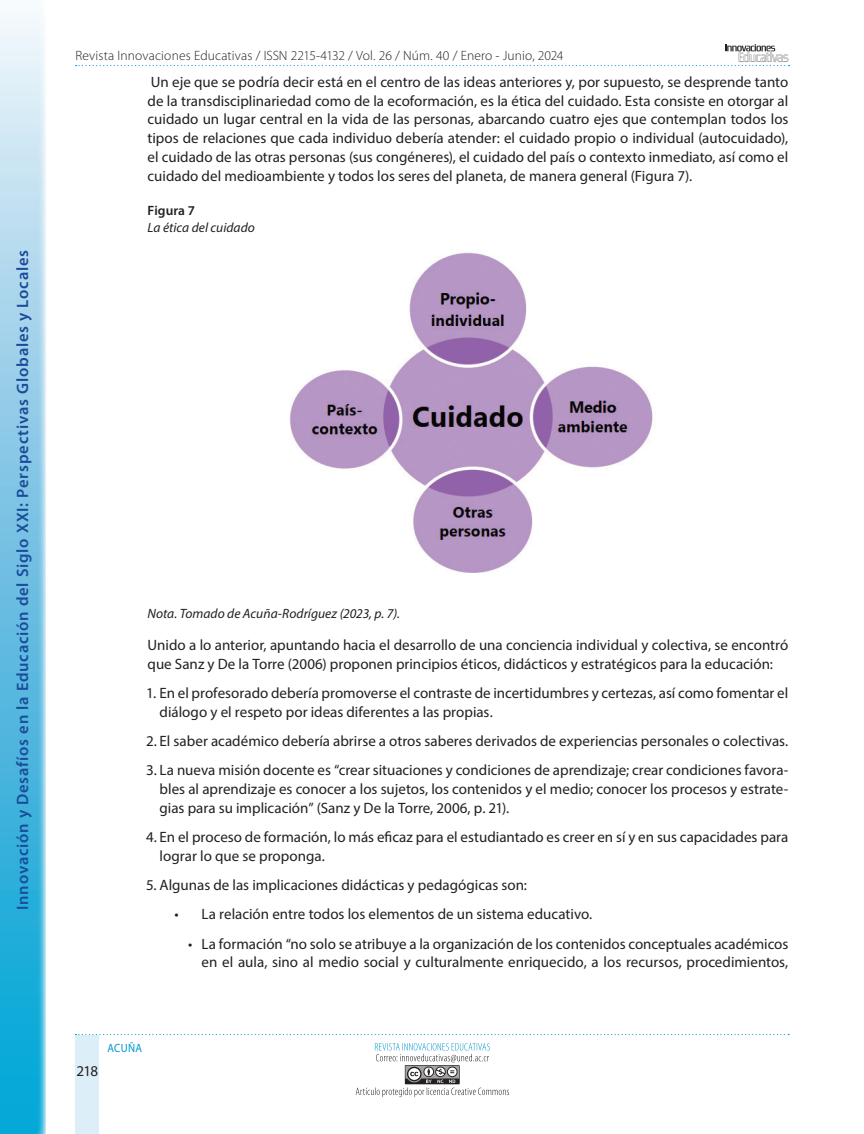
<style>
.page{position:relative;width:864px;height:1134px;background:#fff}
.page>*{position:absolute;margin:0;border:0;box-sizing:border-box;transform-origin:0 0}
.t1{font:600 16.5px "Myriad Pro";letter-spacing:.05em;color:#1a4c99}
.TEXTO_NORMAL{font:15px/18.8px "Myriad Pro";color:#231f20}
.t2{font:300 13.5px "Myriad Pro";letter-spacing:.01em;color:#231f20}
.CUADRO_TIT{font:italic 13.5px/16.5px "Myriad Pro";letter-spacing:.005em;color:#231f20}
.t3{font:12px "Myriad Pro";letter-spacing:.02em;color:#0097ce;scale:.9 1}
.s1{font-weight:600;font-style:normal}
</style>
<div class="page">
<svg style="left:76px;top:44px;width:713px;height:22px"></svg>
<div style="left:76px;top:1035px;width:23px;height:99px;background:#dceef7"></div>
<svg style="left:75px;top:1034px;width:714px;height:1px"></svg>
<svg style="left:356px;top:1043px;width:153px;height:54px"></svg>
<svg style="left:0;top:14px;width:46px;height:1120px;background:#77c7e5"></svg>
<img style="left:289px;top:252px;width:364px;height:321px">
<p class="t1" style="left:13px;top:910px;width:661px;rotate:-90deg">Innovación y Desafíos en la Educación del Siglo XXI: Perspectivas Globales y Locales</p>
<p class="t2" style="left:76px;top:48px;width:489px">Revista Innovaciones Educativas / ISSN 2215-4132 / Vol. 26 / Núm. 40 / Enero - Junio, 2024</p>
<p class="TEXTO_NORMAL" style="left:148px;top:72px;width:642px;text-align:justify">Un eje que se podría decir está en el centro de las ideas anteriores y, por supuesto, se desprende tanto de la transdisciplinariedad como de la ecoformación, es la ética del cuidado. Esta consiste en otorgar al cuidado un lugar central en la vida de las personas, abarcando cuatro ejes que contemplan todos los tipos de relaciones que cada individuo debería atender: el cuidado propio o individual (autocuidado), el cuidado de las otras personas (sus congéneres), el cuidado del país o contexto inmediato, así como el cuidado del medioambiente y todos los seres del planeta, de manera general (Figura 7).</p>
<p class="CUADRO_TIT" style="left:148px;top:202px;width:109px"><span class="s1">Figura 7<br></span>La ética del cuidado</p>
<p class="CUADRO_TIT" style="left:148px;top:605px;width:254px">Nota. Tomado de Acuña-Rodríguez (2023, p. 7).</p>
<p class="TEXTO_NORMAL" style="left:148px;top:635px;width:642px">Unido a lo anterior, apuntando hacia el desarrollo de una conciencia individual y colectiva, se encontró que Sanz y De la Torre (2006) proponen principios éticos, didácticos y estratégicos para la educación:</p>
<p class="TEXTO_NORMAL" style="left:160px;top:683px;width:630px;text-indent:-14px">1. En el profesorado debería promoverse el contraste de incertidumbres y certezas, así como fomentar el diálogo y el respeto por ideas diferentes a las propias.</p>
<p class="TEXTO_NORMAL" style="left:146px;top:731px;width:644px">2. El saber académico debería abrirse a otros saberes derivados de experiencias personales o colectivas.</p>
<p class="TEXTO_NORMAL" style="left:160px;top:761px;width:630px;text-align:justify;text-indent:-14px">3. La nueva misión docente es “crear situaciones y condiciones de aprendizaje; crear condiciones favora&shy;bles al aprendizaje es conocer a los sujetos, los contenidos y el medio; conocer los procesos y estrate&shy;gias para su implicación” (Sanz y De la Torre, 2006, p. 21).</p>
<p class="TEXTO_NORMAL" style="left:160px;top:827px;width:630px;text-indent:-14px">4. En el proceso de formación, lo más eficaz para el estudiantado es creer en sí y en sus capacidades para lograr lo que se proponga.</p>
<p class="TEXTO_NORMAL" style="left:146px;top:875px;width:382px">5. Algunas de las implicaciones didácticas y pedagógicas son:</p>
<p class="TEXTO_NORMAL" style="left:175px;top:905px;width:419px">• La relación entre todos los elementos de un sistema educativo.</p>
<p class="TEXTO_NORMAL" style="left:188px;top:934px;width:602px;text-align:right">• La formación “no solo se atribuye a la organización de los contenidos conceptuales académicos en el aula, sino al medio social y culturalmente enriquecido, a los recursos, procedimientos,</p>
<p class="TEXTO_NORMAL" style="left:77px;top:1061px;width:23px">218</p>
<p class="t3" style="left:108px;top:1040px;width:40px">ACUÑA</p>
</div>
